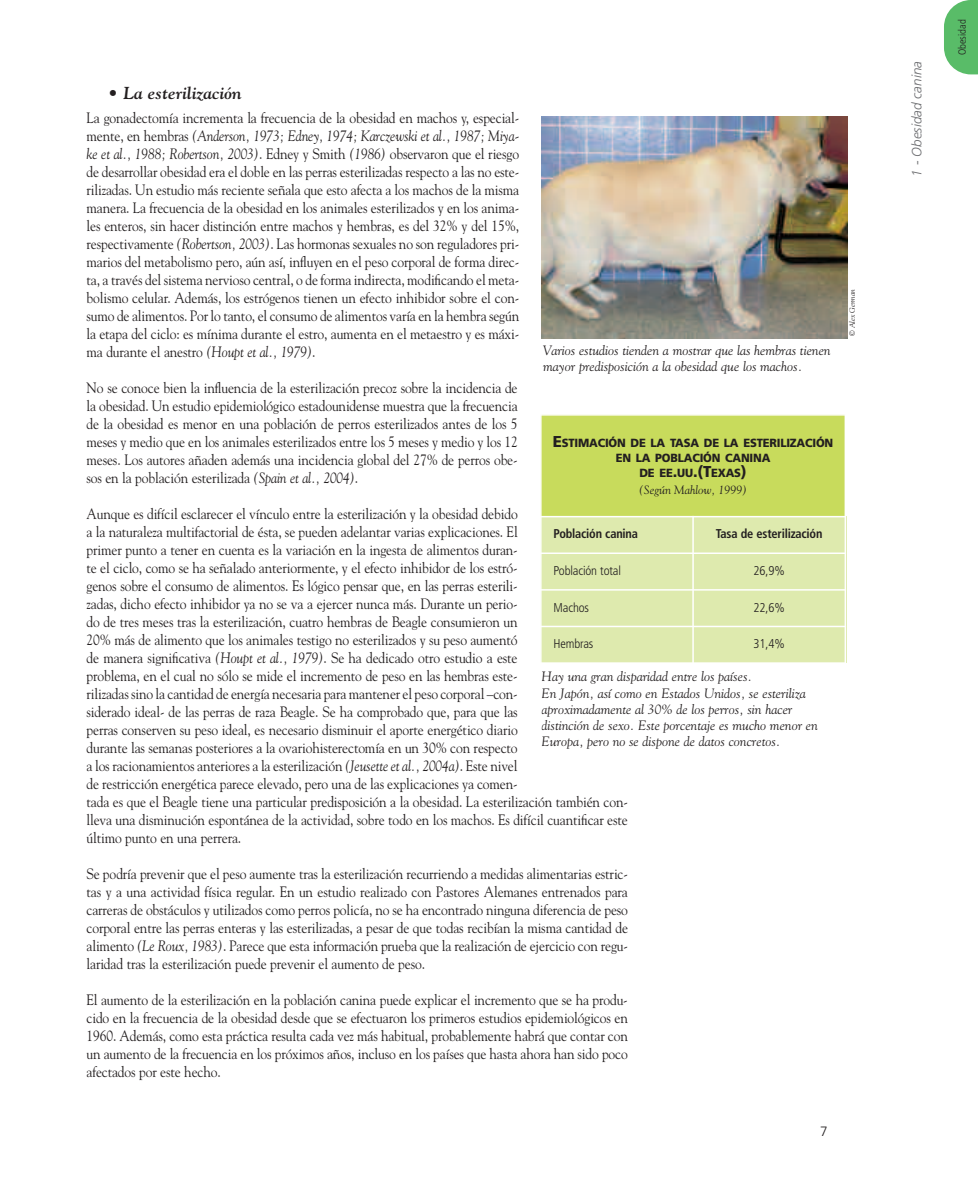
<style>
.page{position:relative;width:978px;height:1191px;background:#fff}
.page>*{position:absolute;margin:0;border:0;box-sizing:border-box;transform-origin:0 0}
.t1{font:italic 700 17.25px "Goudy";color:#231f20}
.t2{font:15px/18px "Goudy";letter-spacing:-.01em;color:#231f20;text-align:justify;scale:.9 1}
.t3{font:italic 13.5px/16.2px "Goudy";color:#231f20}
.t4{font:italic 300 13.5px "Frutiger";color:#6c6d70}
.t5{font:300 13.5px "Frutiger";color:#231f20}
.t6{font:300 condensed 12.75px "Frutiger";letter-spacing:-.01em;color:#231f20}
.t7{font:700 condensed 12.75px "Frutiger";letter-spacing:-.015em;color:#231f20}
.t8{font:italic 12px "Goudy";color:#231f20}
.t9{font:900 11.85px/15px "Frutiger";letter-spacing:-.015em;color:#231f20;text-align:center;scale:.95 1}
.t10{font:300 condensed 10.5px "Frutiger";color:#231f20}
.t11{font:italic 7.5px "Goudy";color:#231f20}
.s1{font-style:italic}
.s2{font-size:15.75px}
</style>
<div class="page">
<svg style="left:944px;top:0;width:34px;height:74px"></svg>
<img style="left:542px;top:116px;width:305px;height:222px">
<div style="left:540px;top:414px;width:305px;height:102px;background:#c8db5c"></div>
<div style="left:540px;top:516px;width:153px;height:37px;background:#deeaae"></div>
<div style="left:693px;top:516px;width:153px;height:37px;background:#deeaae"></div>
<div style="left:540px;top:553px;width:153px;height:37px;background:#deeaae"></div>
<div style="left:693px;top:553px;width:153px;height:37px;background:#deeaae"></div>
<div style="left:540px;top:590px;width:153px;height:36px;background:#deeaae"></div>
<div style="left:693px;top:590px;width:153px;height:36px;background:#deeaae"></div>
<div style="left:540px;top:626px;width:153px;height:37px;background:#deeaae"></div>
<div style="left:693px;top:626px;width:153px;height:37px;background:#deeaae"></div>
<hr style="left:540px;top:414px;width:2px;height:369px;background:#fff">
<hr style="left:692px;top:516px;width:2px;height:148px;background:#fff">
<hr style="left:845px;top:414px;width:1px;height:369px;background:#fff">
<hr style="left:540px;top:414px;width:306px;height:1px;background:#fff">
<hr style="left:540px;top:516px;width:306px;height:1px;background:#fff">
<hr style="left:540px;top:552px;width:306px;height:2px;background:#fff">
<hr style="left:540px;top:589px;width:306px;height:1px;background:#fff">
<hr style="left:540px;top:625px;width:306px;height:2px;background:#fff">
<hr style="left:540px;top:662px;width:306px;height:2px;background:#fff">
<p class="t1" style="left:108px;top:83px;width:136px">• La esterilización</p>
<p class="t2" style="left:87px;top:108px;width:482px">La gonadectomía incrementa la frecuencia de la obesidad en machos y, especial&shy;mente, en hembras <span class="s1">(Anderson, 1973; Edney, 1974; Karczewski et al., 1987; Miya&shy;ke et al., 1988; Robertson, 2003)</span>. Edney y Smith <span class="s1">(1986)</span> observaron que el riesgo de desarrollar obesidad era el doble en las perras esterilizadas respecto a las no este&shy;rilizadas. Un estudio más reciente señala que esto afecta a los machos de la misma manera. La frecuencia de la obesidad en los animales esterilizados y en los anima&shy;les enteros, sin hacer distinción entre machos y hembras, es del 32% y del 15%, respectivamente <span class="s1">(Robertson, 2003)</span>. Las hormonas sexuales no son reguladores pri&shy;marios del metabolismo pero, aún así, influyen en el peso corporal de forma direc&shy;ta, a través del sistema nervioso central, o de forma indirecta, modificando el meta&shy;bolismo celular. Además, los estrógenos tienen un efecto inhibidor sobre el con&shy;sumo de alimentos. Por lo tanto, el consumo de alimentos varía en la hembra según la etapa del ciclo: es mínima durante el estro, aumenta en el metaestro y es máxi&shy;ma durante el anestro <span class="s1">(Houpt et al., 1979)</span>.</p>
<p class="t2" style="left:87px;top:378px;width:481px">No se conoce bien la influencia de la esterilización precoz sobre la incidencia de la obesidad. Un estudio epidemiológico estadounidense muestra que la frecuencia de la obesidad es menor en una población de perros esterilizados antes de los 5 meses y medio que en los animales esterilizados entre los 5 meses y medio y los 12 meses. Los autores añaden además una incidencia global del 27% de perros obe&shy;sos en la población esterilizada <span class="s1">(Spain et al., 2004)</span>.</p>
<p class="t2" style="left:87px;top:504px;width:603px;text-align:left">Aunque es difícil esclarecer el vínculo entre la esterilización y la obesidad debido<br>a la naturaleza multifactorial de ésta, se pueden adelantar varias explicaciones. El<br>primer punto a tener en cuenta es la variación en la ingesta de alimentos duran-<br>te el ciclo, como se ha señalado anteriormente, y el efecto inhibidor de los estró-<br>genos sobre el consumo de alimentos. Es lógico pensar que, en las perras esterili-<br>zadas, dicho efecto inhibidor ya no se va a ejercer nunca más. Durante un perio-<br>do de tres meses tras la esterilización, cuatro hembras de Beagle consumieron un<br>20% más de alimento que los animales testigo no esterilizados y su peso aumentó<br>de manera significativa <span class="s1">(Houpt et al., 1979)</span>. Se ha dedicado otro estudio a este<br>problema, en el cual no sólo se mide el incremento de peso en las hembras este-<br>rilizadas sino la cantidad de energía necesaria para mantener el peso corporal –con-<br>siderado ideal- de las perras de raza Beagle. Se ha comprobado que, para que las<br>perras conserven su peso ideal, es necesario disminuir el aporte energético diario<br>durante las semanas posteriores a la ovariohisterectomía en un 30% con respecto<br>a los racionamientos anteriores a la esterilización <span class="s1">(Jeusette et al., 2004a)</span>. Este nivel<br>de restricción energética parece elevado, pero una de las explicaciones ya comen-<br>tada es que el Beagle tiene una particular predisposición a la obesidad. La esterilización también con&shy;lleva una disminución espontánea de la actividad, sobre todo en los machos. Es difícil cuantificar este último punto en una perrera.</p>
<p class="t2" style="left:87px;top:864px;width:603px">Se podría prevenir que el peso aumente tras la esterilización recurriendo a medidas alimentarias estric&shy;tas y a una actividad física regular. En un estudio realizado con Pastores Alemanes entrenados para carreras de obstáculos y utilizados como perros policía, no se ha encontrado ninguna diferencia de peso corporal entre las perras enteras y las esterilizadas, a pesar de que todas recibían la misma cantidad de alimento <span class="s1">(Le Roux, 1983)</span>. Parece que esta información prueba que la realización de ejercicio con regu&shy;laridad tras la esterilización puede prevenir el aumento de peso.</p>
<p class="t2" style="left:87px;top:990px;width:603px">El aumento de la esterilización en la población canina puede explicar el incremento que se ha produ&shy;cido en la frecuencia de la obesidad desde que se efectuaron los primeros estudios epidemiológicos en 1960. Además, como esta práctica resulta cada vez más habitual, probablemente habrá que contar con un aumento de la frecuencia en los próximos años, incluso en los países que hasta ahora han sido poco afectados por este hecho.</p>
<p class="t3" style="left:543px;top:342px;width:289px">Varios estudios tienden a mostrar que las hembras tienen mayor predisposición a la obesidad que los machos.</p>
<p class="t9" style="left:553px;top:436px;width:297px"><span class="s2">E</span>STIMACIÓN DE LA TASA DE LA ESTERILIZACIÓN<br>EN LA POBLACIÓN CANINA<br>DE EE<span class="s2">.</span>UU<span class="s2">.(T</span>EXAS<span class="s2">)</span></p>
<p class="t8" style="left:639px;top:482px;width:110px">(Según Mahlow, 1999)</p>
<p class="t7" style="left:554px;top:529px;width:86px">Población canina</p>
<p class="t7" style="left:716px;top:529px;width:108px">Tasa de esterilización</p>
<p class="t6" style="left:554px;top:565px;width:69px">Población total</p>
<p class="t6" style="left:754px;top:565px;width:33px">26,9%</p>
<p class="t6" style="left:554px;top:602px;width:37px">Machos</p>
<p class="t6" style="left:754px;top:602px;width:33px">22,6%</p>
<p class="t6" style="left:554px;top:638px;width:41px">Hembras</p>
<p class="t6" style="left:754px;top:638px;width:33px">31,4%</p>
<p class="t3" style="left:542px;top:668px;width:278px">Hay una gran disparidad entre los países.<br>En Japón, así como en Estados Unidos, se esteriliza aproximadamente al 30% de los perros, sin hacer distinción de sexo. Este porcentaje es mucho menor en Europa, pero no se dispone de datos concretos.</p>
<p class="t11" style="left:848px;top:336px;width:48px;rotate:-90deg">© Alex German</p>
<p class="t5" style="left:820px;top:1126px;width:9px">7</p>
<p class="t4" style="left:911px;top:177px;width:117px;rotate:-90deg">1 - Obesidad canina</p>
<p class="t10" style="left:958px;top:55px;width:37px;rotate:-90deg">Obesidad</p>
</div>
